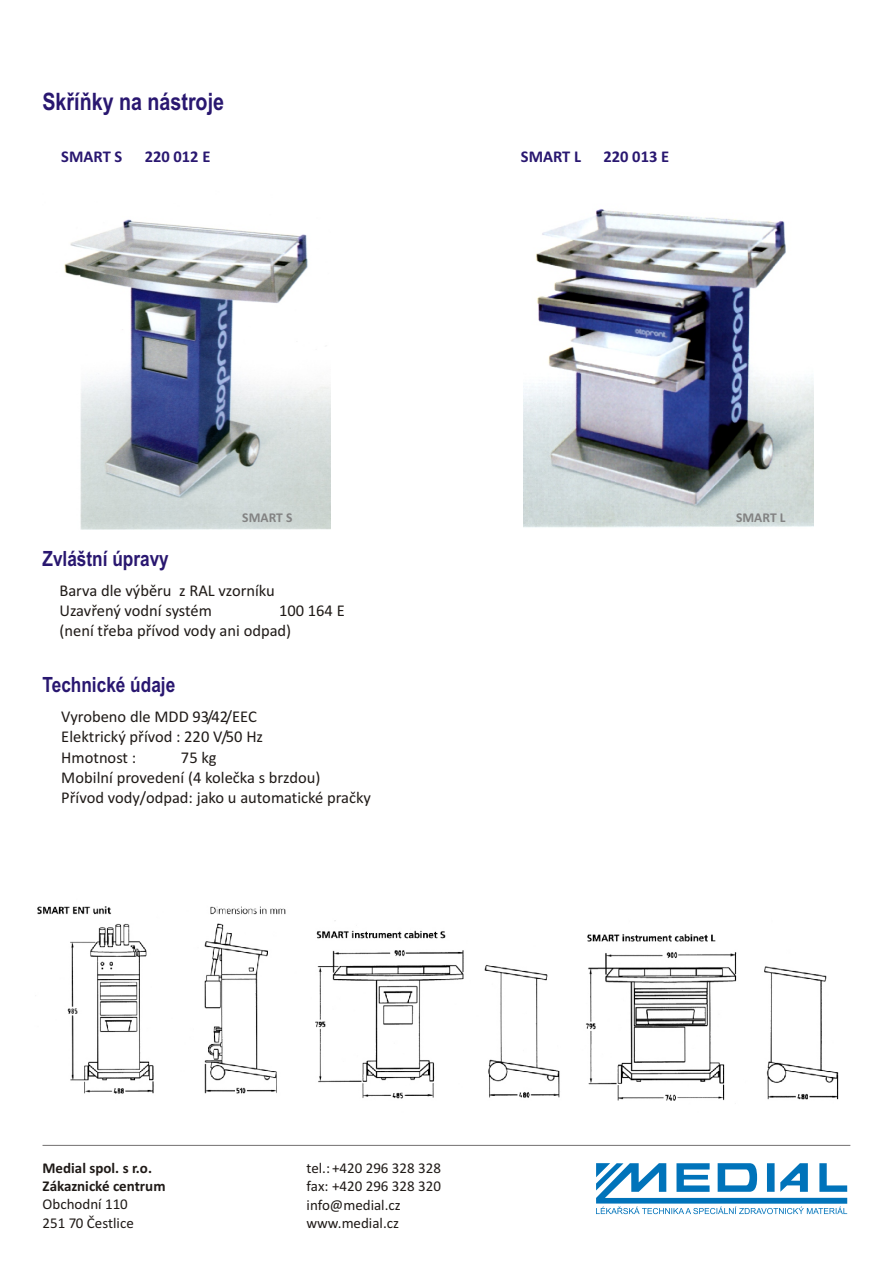
<style>
.page{position:relative;width:894px;height:1263px;background:#fff}
.page>*{position:absolute;margin:0;border:0;box-sizing:border-box;transform-origin:0 0}
.t1{font:700 24px "Arial Narrow";color:#291770}
.t2{font:700 21px "Arial Narrow";color:#291770}
.t3{font:16.5px/20.1px "Calibri";color:#1f1a17}
.t4{font:700 16.5px "Calibri";color:#291770}
.t5{font:15px/18.3px "Calibri";color:#1f1a17}
.t6{font:700 15px/18.3px "Calibri";color:#1f1a17}
.t7{font:700 13.5px "Calibri";color:#828282}
</style>
<div class="page">
<img style="left:64px;top:219px;width:266px;height:310px">
<img style="left:524px;top:209px;width:290px;height:319px">
<img style="left:37px;top:906px;width:802px;height:195px">
<hr style="left:43px;top:1145px;width:807px;height:1px;background:#737070">
<svg style="left:596px;top:1163px;width:251px;height:51px"></svg>
<h1 class="t1" style="left:43px;top:93px;width:183px">Skøíòky na nástroje</h1>
<p class="t4" style="left:61px;top:150px;width:63px">SMART S</p>
<p class="t4" style="left:145px;top:150px;width:67px">220 012 E</p>
<p class="t4" style="left:521px;top:150px;width:62px">SMART L</p>
<p class="t4" style="left:603px;top:150px;width:67px">220 013 E</p>
<p class="t7" style="left:242px;top:511px;width:52px">SMART S</p>
<p class="t7" style="left:736px;top:511px;width:51px">SMART L</p>
<p class="t2" style="left:43px;top:551px;width:128px">Zvláštní úpravy</p>
<p class="t3" style="left:59px;top:582px;width:217px">Barva dle výbìru z RAL vzorníku<br>Uzavøený vodní systém</p>
<p class="t3" style="left:59px;top:602px;width:287px;text-indent:220px">100 164 E (není tøeba pøívod vody ani odpad)</p>
<p class="t2" style="left:43px;top:677px;width:134px">Technické údaje</p>
<p class="t3" style="left:61px;top:708px;width:203px">Vyrobeno dle MDD 93/42/EEC<br>Elektrický pøívod : 220 V/50 Hz<br>Hmotnost :</p>
<p class="t3" style="left:61px;top:748px;width:311px;text-indent:120px">75 kg<br>Mobilní provedení (4 koleèka s brzdou)<br>Pøívod vody/odpad: jako u automatické praèky</p>
<p class="t6" style="left:43px;top:1160px;width:125px">Medial spol. s r.o.<br>Zákaznické centrum</p>
<p class="t5" style="left:43px;top:1197px;width:93px">Obchodní 110<br>251 70 Èestlice</p>
<p class="t5" style="left:307px;top:1160px;width:136px">tel.: +420 296 328 328 fax: +420 296 328 320 info@medial.cz www.medial.cz</p>
</div>
